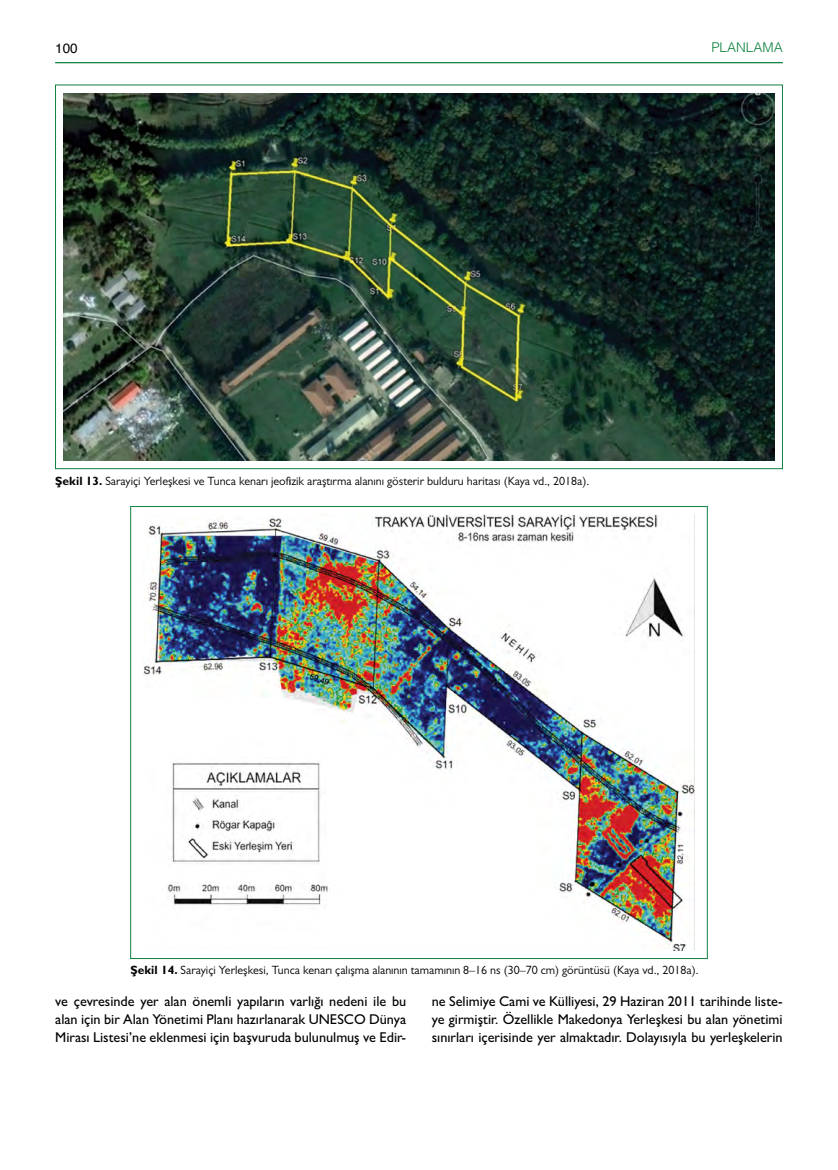
<style>
.page{position:relative;width:838px;height:1170px;background:#fff}
.page>*{position:absolute;margin:0;border:0;box-sizing:border-box;transform-origin:0 0}
.t1{font:500 14.25px/18.5px "Gill Sans MT Pro";color:#000;text-align:justify}
.t2{font:300 13.5px "Helvetica";color:#0f8140}
.t3{font:13.5px "Helvetica";color:#000}
.t4{font:12px "Gill Sans MT Pro";color:#000}
.s1{font-weight:700}
</style>
<div class="page">
<hr style="left:55px;top:62px;width:727px;height:1px;background:#0f8140">
<img style="left:64px;top:93px;width:710px;height:367px">
<img style="left:144px;top:514px;width:550px;height:436px">
<p class="t3" style="left:55px;top:37px;width:24px">100</p>
<p class="t2" style="left:711px;top:36px;width:73px">PLANLAMA</p>
<p class="t4" style="left:55px;top:473px;width:535px"><span class="s1">Şekil 13.</span> Sarayiçi Yerleşkesi ve Tunca kenarı jeofizik araştırma alanını gösterir bulduru haritası (Kaya vd., 2018a).</p>
<p class="t4" style="left:130px;top:963px;width:569px"><span class="s1">Şekil 14.</span> Sarayiçi Yerleşkesi, Tunca kenarı çalışma alanının tamamının 8–16 ns (30–70 cm) görüntüsü (Kaya vd., 2018a).</p>
<p class="t1" style="left:55px;top:991px;width:352px">ve çevresinde yer alan önemli yapıların varlığı nedeni ile bu alan için bir Alan Yönetimi Planı hazırlanarak UNESCO Dünya Mirası Listesi’ne eklenmesi için başvuruda bulunulmuş ve Edir-</p>
<p class="t1" style="left:432px;top:991px;width:352px">ne Selimiye Cami ve Külliyesi, 29 Haziran 2011 tarihinde liste&shy;ye girmiştir. Özellikle Makedonya Yerleşkesi bu alan yönetimi sınırları içerisinde yer almaktadır. Dolayısıyla bu yerleşkelerin</p>
</div>
